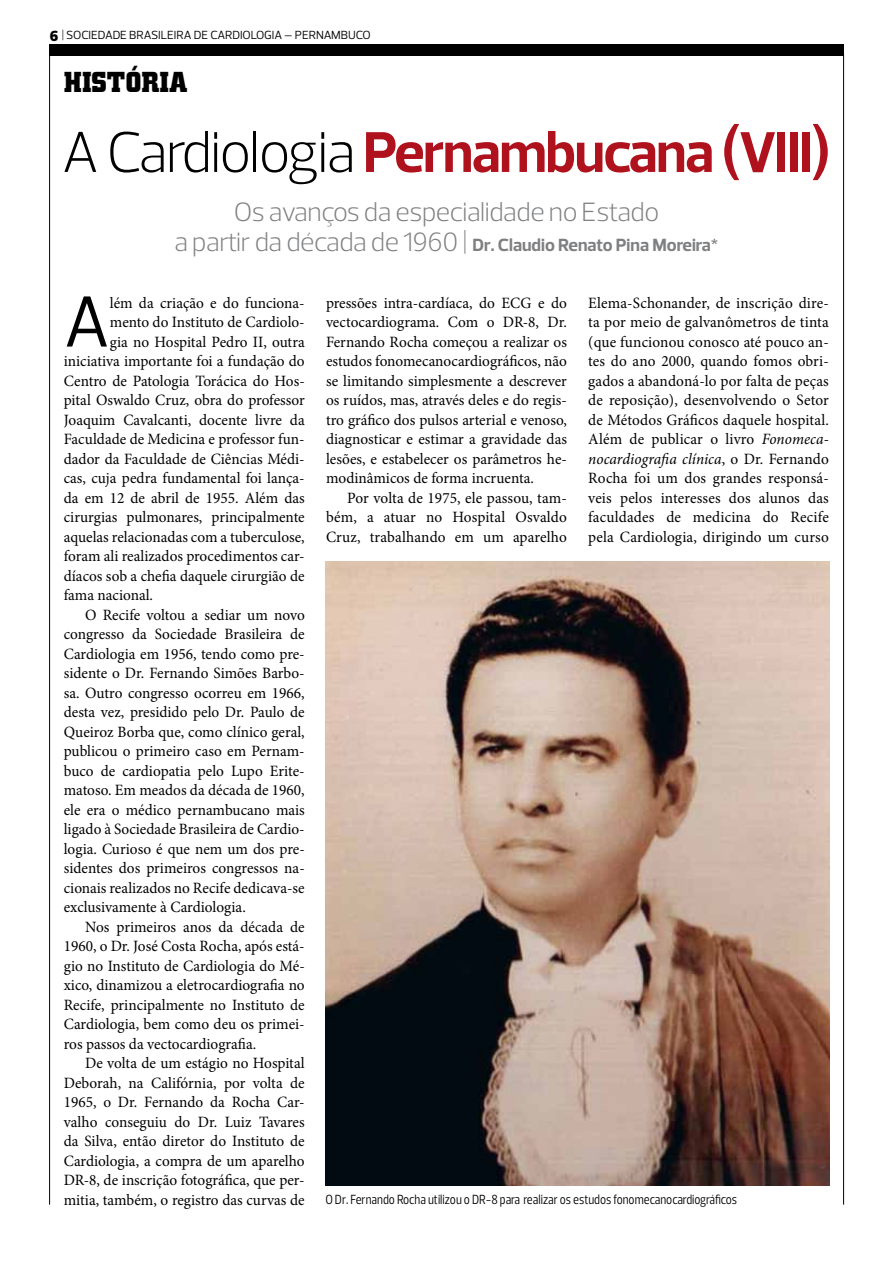
<style>
.page{position:relative;width:893px;height:1263px;background:#fff}
.page>*{position:absolute;margin:0;border:0;box-sizing:border-box;transform-origin:0 0}
.t1{font:73.05px "Prelo";color:#000}
.t2{font:700 58.5px "Prelo";letter-spacing:-.025em;color:#af111d}
.t3{font:700 30px "City D";color:#000}
.t4{font:300 27px "Prelo";letter-spacing:-.015em;color:#7e7f81}
.t5{font:700 18px "Prelo";color:#7e7f81}
.t6{font:15.75px/19.5px "Minion Pro";color:#000;text-align:justify}
.t7{font:13.5px "Prelo Condensed";color:#000}
.t8{font:12px "Prelo";letter-spacing:-.01em;color:#000}
.s1{font-weight:900;font-size:15px}
.s2{font-weight:300;color:#000}
.s3{font-weight:300;font-size:27px}
.s4{font-style:italic}
</style>
<div class="page">
<hr style="left:49px;top:56px;width:1px;height:1148px;background:#000">
<hr style="left:843px;top:54px;width:1px;height:1150px;background:#000">
<div style="left:50px;top:44px;width:794px;height:12px;background:#000"></div>
<img style="left:326px;top:561px;width:503px;height:624px">
<p class="t8" style="left:50px;top:28px;width:323px"><span class="s1">6</span> | SOCIEDADE BRASILEIRA DE CARDIOLOGIA – PERNAMBUCO</p>
<h3 class="t3" style="left:64px;top:66px;width:125px">HISTÓRIA</h3>
<h2 class="t2" style="left:62px;top:116px;width:770px"><span class="s2">A Cardiologia</span> Pernambucana (VIII)</h2>
<h3 class="t4" style="left:234px;top:195px;width:427px">Os avanços da especialidade no Estado</h3>
<p class="t5" style="left:175px;top:233px;width:545px"><span class="s3">a partir da década de 1960 |</span> Dr. Claudio Renato Pina Moreira*</p>
<h1 class="t1" style="left:64px;top:277px;width:48px">A</h1>
<p class="t6" style="left:110px;top:293px;width:196px">lém da criação e do funciona-</p>
<p class="t6" style="left:110px;top:312px;width:196px">mento do Instituto de Cardiolo-</p>
<p class="t6" style="left:110px;top:332px;width:196px">gia no Hospital Pedro II, outra</p>
<p class="t6" style="left:64px;top:351px;width:242px">iniciativa importante foi a fundação do</p>
<p class="t6" style="left:64px;top:371px;width:242px">Centro de Patologia Torácica do Hos-</p>
<p class="t6" style="left:64px;top:390px;width:242px">pital Oswaldo Cruz, obra do professor</p>
<p class="t6" style="left:64px;top:410px;width:242px">Joaquim Cavalcanti, docente livre da</p>
<p class="t6" style="left:64px;top:429px;width:242px">Faculdade de Medicina e professor fun-</p>
<p class="t6" style="left:64px;top:449px;width:242px">dador da Faculdade de Ciências Médi-</p>
<p class="t6" style="left:64px;top:468px;width:242px">cas, cuja pedra fundamental foi lança-</p>
<p class="t6" style="left:64px;top:488px;width:242px">da em 12 de abril de 1955. Além das</p>
<p class="t6" style="left:64px;top:507px;width:242px">cirurgias pulmonares, principalmente</p>
<p class="t6" style="left:64px;top:527px;width:242px">aquelas relacionadas com a tuberculose,</p>
<p class="t6" style="left:64px;top:546px;width:242px">foram ali realizados procedimentos car-</p>
<p class="t6" style="left:64px;top:566px;width:242px">díacos sob a chefia daquele cirurgião de</p>
<p class="t6" style="left:64px;top:585px;width:91px">fama nacional.</p>
<p class="t6" style="left:85px;top:605px;width:221px">O Recife voltou a sediar um novo</p>
<p class="t6" style="left:64px;top:624px;width:242px">congresso da Sociedade Brasileira de</p>
<p class="t6" style="left:64px;top:644px;width:242px">Cardiologia em 1956, tendo como pre-</p>
<p class="t6" style="left:64px;top:663px;width:242px">sidente o Dr. Fernando Simões Barbo-</p>
<p class="t6" style="left:64px;top:683px;width:242px">sa. Outro congresso ocorreu em 1966,</p>
<p class="t6" style="left:64px;top:702px;width:242px">desta vez, presidido pelo Dr. Paulo de</p>
<p class="t6" style="left:64px;top:722px;width:242px">Queiroz Borba que, como clínico geral,</p>
<p class="t6" style="left:64px;top:741px;width:242px">publicou o primeiro caso em Pernam-</p>
<p class="t6" style="left:64px;top:761px;width:242px">buco de cardiopatia pelo Lupo Erite-</p>
<p class="t6" style="left:64px;top:780px;width:242px">matoso. Em meados da década de 1960,</p>
<p class="t6" style="left:64px;top:800px;width:242px">ele era o médico pernambucano mais</p>
<p class="t6" style="left:64px;top:819px;width:242px">ligado à Sociedade Brasileira de Cardio-</p>
<p class="t6" style="left:64px;top:839px;width:242px">logia. Curioso é que nem um dos pre-</p>
<p class="t6" style="left:64px;top:858px;width:242px">sidentes dos primeiros congressos na-</p>
<p class="t6" style="left:64px;top:878px;width:242px">cionais realizados no Recife dedicava-se</p>
<p class="t6" style="left:64px;top:897px;width:184px">exclusivamente à Cardiologia.</p>
<p class="t6" style="left:85px;top:917px;width:221px">Nos primeiros anos da década de</p>
<p class="t6" style="left:64px;top:936px;width:242px">1960, o Dr. José Costa Rocha, após está-</p>
<p class="t6" style="left:64px;top:956px;width:242px">gio no Instituto de Cardiologia do Mé-</p>
<p class="t6" style="left:64px;top:975px;width:242px">xico, dinamizou a eletrocardiografia no</p>
<p class="t6" style="left:64px;top:995px;width:242px">Recife, principalmente no Instituto de</p>
<p class="t6" style="left:64px;top:1014px;width:242px">Cardiologia, bem como deu os primei-</p>
<p class="t6" style="left:64px;top:1034px;width:194px">ros passos da vectocardiografia.</p>
<p class="t6" style="left:85px;top:1053px;width:221px">De volta de um estágio no Hospital</p>
<p class="t6" style="left:64px;top:1073px;width:242px">Deborah, na Califórnia, por volta de</p>
<p class="t6" style="left:64px;top:1092px;width:242px">1965, o Dr. Fernando da Rocha Car-</p>
<p class="t6" style="left:64px;top:1112px;width:242px">valho conseguiu do Dr. Luiz Tavares</p>
<p class="t6" style="left:64px;top:1131px;width:242px">da Silva, então diretor do Instituto de</p>
<p class="t6" style="left:64px;top:1151px;width:242px">Cardiologia, a compra de um aparelho</p>
<p class="t6" style="left:64px;top:1170px;width:242px">DR-8, de inscrição fotográfica, que per-</p>
<p class="t6" style="left:64px;top:1190px;width:242px">mitia, também, o registro das curvas de</p>
<p class="t6" style="left:326px;top:293px;width:242px">pressões intra-cardíaca, do ECG e do vectocardiograma. Com o DR-8, Dr.<br>Fernando Rocha começou a realizar os estudos fonomecanocardiográficos, não se limitando simplesmente a descrever os ruídos, mas, através deles e do regis&shy;tro gráfico dos pulsos arterial e venoso, diagnosticar e estimar a gravidade das lesões, e estabelecer os parâmetros he&shy;modinâmicos de forma incruenta.</p>
<p class="t6" style="left:326px;top:488px;width:242px;text-indent:21px">Por volta de 1975, ele passou, tam&shy;bém, a atuar no Hospital Osvaldo Cruz, trabalhando em um aparelho</p>
<p class="t6" style="left:588px;top:293px;width:242px">Elema-Schonander, de inscrição dire&shy;ta por meio de galvanômetros de tinta (que funcionou conosco até pouco an&shy;tes do ano 2000, quando fomos obri&shy;gados a abandoná-lo por falta de peças de reposição), desenvolvendo o Setor de Métodos Gráficos daquele hospital.<br>Além de publicar o livro <span class="s4">Fonomeca&shy;nocardiografia clínica</span>, o Dr. Fernando Rocha foi um dos grandes responsá&shy;veis pelos interesses dos alunos das faculdades de medicina do Recife pela Cardiologia, dirigindo um curso</p>
<p class="t7" style="left:325px;top:1191px;width:413px">O Dr. Fernando Rocha utilizou o DR-8 para realizar os estudos fonomecanocardiográficos</p>
</div>
